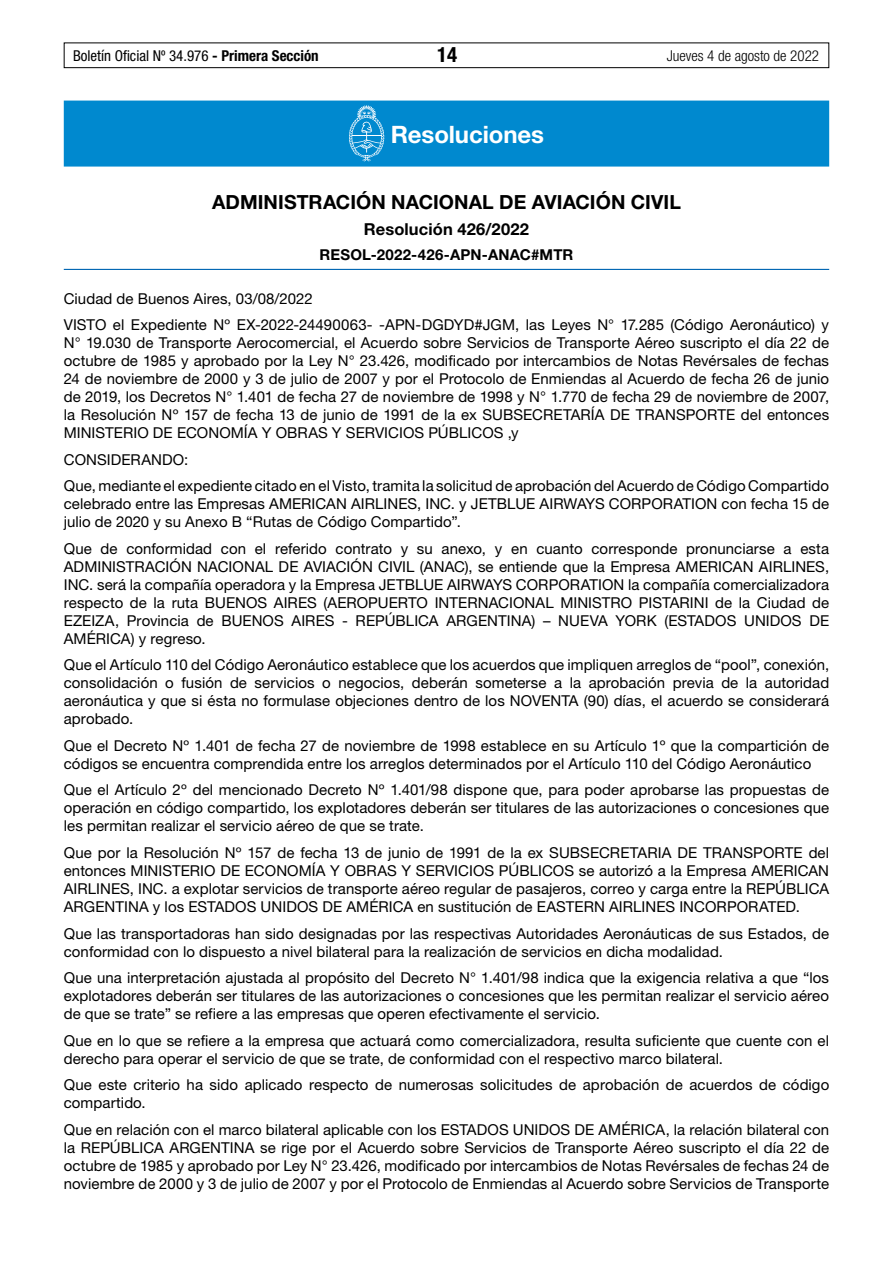
<style>
.page{position:relative;width:893px;height:1263px;background:#fff}
.page>*{position:absolute;margin:0;border:0;box-sizing:border-box;transform-origin:0 0}
.t1{font:700 24px "Helvetica Neue LT Std";letter-spacing:-.005em;color:#fff}
.t2{font:700 condensed 21px "Helvetica Neue LT Std";color:#000}
.t3{font:700 19.5px "Helvetica Neue LT Std";letter-spacing:.005em;color:#000}
.t4{font:700 16.5px "Helvetica Neue LT Std";letter-spacing:.01em;color:#000}
.t5{font:15px/18px "Helvetica Neue LT Std";letter-spacing:.005em;color:#000}
.t6{font:condensed 15px "Helvetica Neue LT Std";color:#000}
.t7{font:700 15px "Helvetica Neue LT Std";letter-spacing:.01em;color:#000}
.t8{font:300 condensed 15px "Helvetica Neue LT Std";color:#000}
.s1{font-weight:700}
</style>
<div class="page">
<div style="left:64px;top:43px;width:765px;height:25px;border:1px solid #000"></div>
<div style="left:64px;top:101px;width:765px;height:66px;background:#0089cf"></div>
<hr style="left:64px;top:269px;width:765px;height:1px;background:#0066b3">
<svg style="left:349px;top:105px;width:35px;height:56px"></svg>
<p class="t6" style="left:73px;top:47px;width:247px">Boletín Oficial Nº 34.976 <span class="s1">- Primera Sección</span></p>
<h2 class="t2" style="left:437px;top:42px;width:22px">14</h2>
<p class="t8" style="left:667px;top:47px;width:154px">Jueves 4 de agosto de 2022</p>
<h1 class="t1" style="left:391px;top:120px;width:155px">Resoluciones</h1>
<h3 class="t3" style="left:212px;top:190px;width:470px">ADMINISTRACIÓN NACIONAL DE AVIACIÓN CIVIL</h3>
<p class="t4" style="left:364px;top:219px;width:167px">Resolución 426/2022</p>
<p class="t7" style="left:320px;top:246px;width:255px">RESOL-2022-426-APN-ANAC#MTR</p>
<p class="t5" style="left:64px;top:285px;width:767px;line-height:26.5px">Ciudad de Buenos Aires, 03/08/2022<br>VISTO el Expediente Nº EX-2022-24490063- -APN-DGDYD#JGM, las Leyes N° 17.285 (Código Aeronáutico) y</p>
<p class="t5" style="left:64px;top:334px;width:767px;text-align:justify">N° 19.030 de Transporte Aerocomercial, el Acuerdo sobre Servicios de Transporte Aéreo suscripto el día 22 de octubre de 1985 y aprobado por la Ley N° 23.426, modificado por intercambios de Notas Revérsales de fechas 24 de noviembre de 2000 y 3 de julio de 2007 y por el Protocolo de Enmiendas al Acuerdo de fecha 26 de junio de 2019, los Decretos N° 1.401 de fecha 27 de noviembre de 1998 y N° 1.770 de fecha 29 de noviembre de 2007, la Resolución Nº 157 de fecha 13 de junio de 1991 de la ex SUBSECRETARÍA DE TRANSPORTE del entonces MINISTERIO DE ECONOMÍA Y OBRAS Y SERVICIOS PÚBLICOS ,y</p>
<p class="t5" style="left:64px;top:446px;width:767px;line-height:26.5px">CONSIDERANDO:<br>Que, mediante el expediente citado en el Visto, tramita la solicitud de aprobación del Acuerdo de Código Compartido</p>
<p class="t5" style="left:64px;top:495px;width:767px">celebrado entre las Empresas AMERICAN AIRLINES, INC. y JETBLUE AIRWAYS CORPORATION con fecha 15 de julio de 2020 y su Anexo B “Rutas de Código Compartido”.</p>
<p class="t5" style="left:64px;top:539px;width:767px;text-align:justify">Que de conformidad con el referido contrato y su anexo, y en cuanto corresponde pronunciarse a esta ADMINISTRACIÓN NACIONAL DE AVIACIÓN CIVIL (ANAC), se entiende que la Empresa AMERICAN AIRLINES, INC. será la compañía operadora y la Empresa JETBLUE AIRWAYS CORPORATION la compañía comercializadora respecto de la ruta BUENOS AIRES (AEROPUERTO INTERNACIONAL MINISTRO PISTARINI de la Ciudad de EZEIZA, Provincia de BUENOS AIRES - REPÚBLICA ARGENTINA) – NUEVA YORK (ESTADOS UNIDOS DE AMÉRICA) y regreso.</p>
<p class="t5" style="left:64px;top:656px;width:767px;text-align:justify">Que el Artículo 110 del Código Aeronáutico establece que los acuerdos que impliquen arreglos de “pool”, conexión, consolidación o fusión de servicios o negocios, deberán someterse a la aprobación previa de la autoridad aeronáutica y que si ésta no formulase objeciones dentro de los NOVENTA (90) días, el acuerdo se considerará aprobado.</p>
<p class="t5" style="left:64px;top:736px;width:767px">Que el Decreto Nº 1.401 de fecha 27 de noviembre de 1998 establece en su Artículo 1º que la compartición de códigos se encuentra comprendida entre los arreglos determinados por el Artículo 110 del Código Aeronáutico</p>
<p class="t5" style="left:64px;top:781px;width:767px;text-align:justify">Que el Artículo 2º del mencionado Decreto Nº 1.401/98 dispone que, para poder aprobarse las propuestas de operación en código compartido, los explotadores deberán ser titulares de las autorizaciones o concesiones que les permitan realizar el servicio aéreo de que se trate.</p>
<p class="t5" style="left:64px;top:843px;width:767px;text-align:justify">Que por la Resolución Nº 157 de fecha 13 de junio de 1991 de la ex SUBSECRETARIA DE TRANSPORTE del entonces MINISTERIO DE ECONOMÍA Y OBRAS Y SERVICIOS PÚBLICOS se autorizó a la Empresa AMERICAN AIRLINES, INC. a explotar servicios de transporte aéreo regular de pasajeros, correo y carga entre la REPÚBLICA ARGENTINA y los ESTADOS UNIDOS DE AMÉRICA en sustitución de EASTERN AIRLINES INCORPORATED.</p>
<p class="t5" style="left:64px;top:924px;width:767px">Que las transportadoras han sido designadas por las respectivas Autoridades Aeronáuticas de sus Estados, de conformidad con lo dispuesto a nivel bilateral para la realización de servicios en dicha modalidad.</p>
<p class="t5" style="left:64px;top:968px;width:767px;text-align:justify">Que una interpretación ajustada al propósito del Decreto N° 1.401/98 indica que la exigencia relativa a que “los explotadores deberán ser titulares de las autorizaciones o concesiones que les permitan realizar el servicio aéreo de que se trate” se refiere a las empresas que operen efectivamente el servicio.</p>
<p class="t5" style="left:64px;top:1031px;width:767px">Que en lo que se refiere a la empresa que actuará como comercializadora, resulta suficiente que cuente con el derecho para operar el servicio de que se trate, de conformidad con el respectivo marco bilateral.</p>
<p class="t5" style="left:64px;top:1075px;width:767px">Que este criterio ha sido aplicado respecto de numerosas solicitudes de aprobación de acuerdos de código compartido.</p>
<p class="t5" style="left:64px;top:1120px;width:767px;text-align:justify">Que en relación con el marco bilateral aplicable con los ESTADOS UNIDOS DE AMÉRICA, la relación bilateral con la REPÚBLICA ARGENTINA se rige por el Acuerdo sobre Servicios de Transporte Aéreo suscripto el día 22 de octubre de 1985 y aprobado por Ley N° 23.426, modificado por intercambios de Notas Revérsales de fechas 24 de noviembre de 2000 y 3 de julio de 2007 y por el Protocolo de Enmiendas al Acuerdo sobre Servicios de Transporte</p>
</div>
